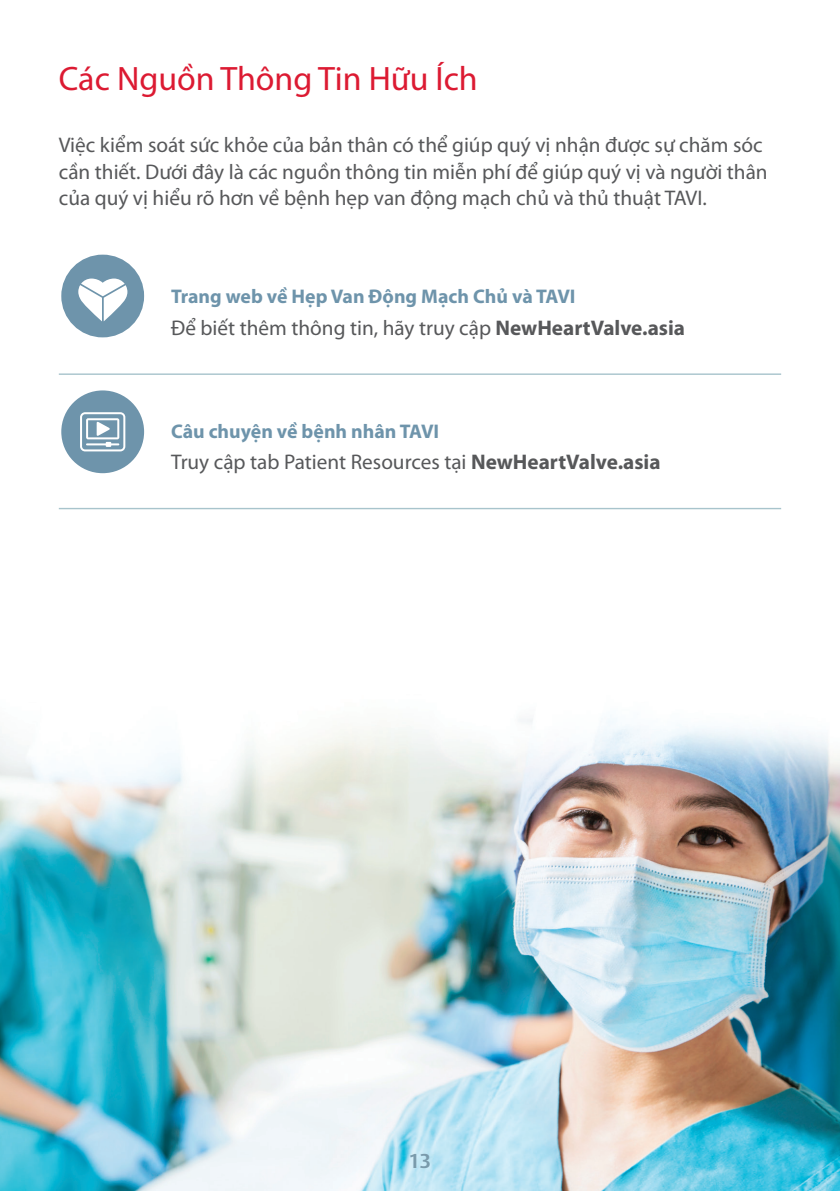
<style>
.page{position:relative;width:840px;height:1191px;background:#fff}
.page>*{position:absolute;margin:0;border:0;box-sizing:border-box;transform-origin:0 0}
.t1{font:34px "Myriad Pro";color:#dc1a32}
.t2{font:21.2px/26.8px "Myriad Pro";color:#57585a}
.t3{font:700 19.8px "Myriad Pro";color:#6e94ab}
.t4{font:700 19.8px "Vesta Std";color:#7a9aab}
.s1{font-weight:700}
</style>
<div class="page">
<img style="left:0;top:715px;width:839px;height:476px">
<div style="left:61px;top:390px;width:83px;height:83px;background:#6e94ab;border-radius:50%"></div>
<svg style="left:80px;top:412px;width:45px;height:39px"></svg>
<div style="left:61px;top:255px;width:83px;height:82px;border:15px solid #6e94ab;border-radius:50%"></div>
<svg style="left:72px;top:266px;width:62px;height:62px"></svg>
<hr style="left:59px;top:373px;width:721px;height:2px;background:#a8c4cc">
<hr style="left:59px;top:508px;width:721px;height:1px;background:#a8c4cc">
<p class="t1" style="left:59px;top:57px;width:420px">Các Nguồn Thông Tin Hữu Ích</p>
<p class="t2" style="left:59px;top:131px;width:710px">Việc kiểm soát sức khỏe của bản thân có thể giúp quý vị nhận được sự chăm sóc cần thiết. Dưới đây là các nguồn thông tin miễn phí để giúp quý vị và người thân của quý vị hiểu rõ hơn về bệnh hẹp van động mạch chủ và thủ thuật TAVI.</p>
<p class="t3" style="left:171px;top:284px;width:406px">Trang web về Hẹp Van Động Mạch Chủ và TAVI</p>
<p class="t2" style="left:171px;top:314px;width:515px">Để biết thêm thông tin, hãy truy cập <span class="s1">NewHeartValve.asia</span></p>
<p class="t3" style="left:171px;top:418px;width:269px">Câu chuyện về bệnh nhân TAVI</p>
<p class="t2" style="left:171px;top:448px;width:491px">Truy cập tab Patient Resources tại <span class="s1">NewHeartValve.asia</span></p>
<p class="t4" style="left:408px;top:1149px;width:24px">13</p>
</div>
